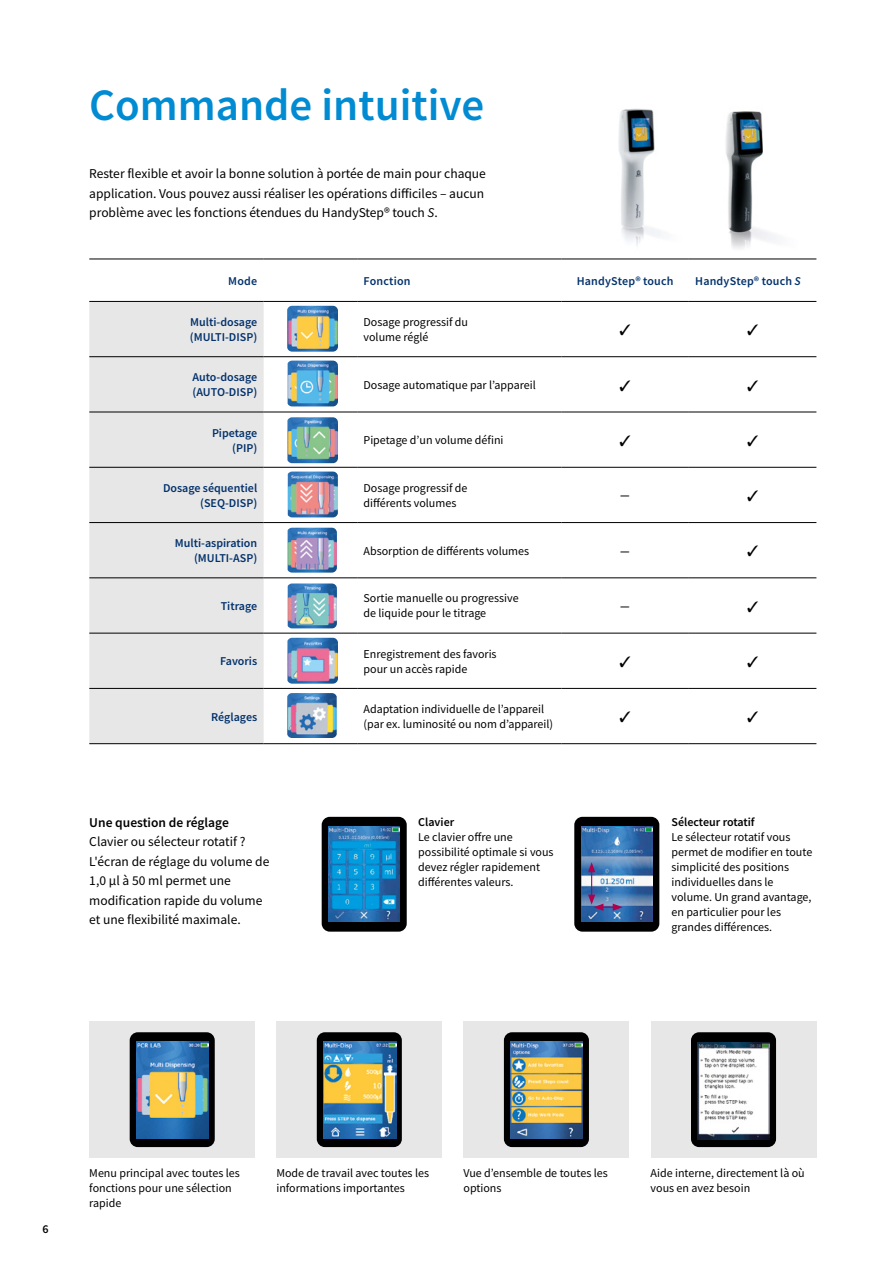
<style>
.page{position:relative;width:893px;height:1263px;background:#fff}
.page>*{position:absolute;margin:0;border:0;box-sizing:border-box;transform-origin:0 0}
.t1{font:600 45px "Source Sans Pro";color:#008bd2}
.t2{font:13.5px/19.5px "Source Sans Pro";color:#000}
.t3{font:600 13.5px "Source Sans Pro";color:#000}
.t4{font:12px/15px "Source Sans Pro";color:#000}
.t5{font:600 12px/15px "Source Sans Pro";color:#03326c;text-align:right}
.t6{font:600 12px "Source Sans Pro";color:#000}
.s1{font-style:italic}
</style>
<div class="page">
<img style="left:608px;top:108px;width:88px;height:151px">
<div style="left:463px;top:1021px;width:166px;height:137px;background:#e7e7e7"></div>
<div style="left:276px;top:1021px;width:166px;height:137px;background:#e7e7e7"></div>
<div style="left:89px;top:1021px;width:166px;height:137px;background:#e7e7e7"></div>
<div style="left:651px;top:1021px;width:165px;height:137px;background:#e7e7e7"></div>
<img style="left:719px;top:111px;width:79px;height:148px">
<div style="left:130px;top:1032px;width:85px;height:115px;background:#000;border-radius:8px"></div>
<img style="left:136px;top:1042px;width:73px;height:97px">
<div style="left:691px;top:1032px;width:85px;height:115px;background:#000;border-radius:8px"></div>
<img style="left:697px;top:1042px;width:73px;height:97px">
<div style="left:504px;top:1032px;width:85px;height:115px;background:#000;border-radius:8px"></div>
<img style="left:510px;top:1042px;width:73px;height:96px">
<div style="left:317px;top:1032px;width:85px;height:115px;background:#000;border-radius:8px"></div>
<img style="left:323px;top:1042px;width:73px;height:97px">
<div style="left:574px;top:817px;width:85px;height:115px;background:#000;border-radius:8px"></div>
<img style="left:581px;top:827px;width:71px;height:95px">
<div style="left:322px;top:817px;width:85px;height:115px;background:#000;border-radius:8px"></div>
<img style="left:329px;top:826px;width:71px;height:95px">
<svg style="left:588px;top:862px;width:35px;height:49px;background:#7388b9"></svg>
<img style="left:287px;top:693px;width:50px;height:45px">
<img style="left:287px;top:638px;width:51px;height:46px">
<img style="left:287px;top:417px;width:51px;height:46px">
<img style="left:288px;top:361px;width:50px;height:45px">
<img style="left:287px;top:306px;width:51px;height:46px">
<img style="left:288px;top:583px;width:49px;height:45px">
<img style="left:288px;top:528px;width:49px;height:45px">
<img style="left:288px;top:472px;width:50px;height:45px">
<div style="left:89px;top:302px;width:175px;height:441px;background:#e7e7e7"></div>
<hr style="left:89px;top:356px;width:175px;height:1px;background:#000">
<hr style="left:264px;top:356px;width:93px;height:1px;background:#000">
<hr style="left:357px;top:356px;width:204px;height:1px;background:#000">
<hr style="left:561px;top:356px;width:128px;height:1px;background:#000">
<hr style="left:689px;top:356px;width:127px;height:1px;background:#000">
<hr style="left:89px;top:412px;width:175px;height:1px;background:#000">
<hr style="left:264px;top:412px;width:93px;height:1px;background:#000">
<hr style="left:357px;top:412px;width:204px;height:1px;background:#000">
<hr style="left:561px;top:412px;width:128px;height:1px;background:#000">
<hr style="left:689px;top:412px;width:127px;height:1px;background:#000">
<hr style="left:89px;top:467px;width:175px;height:1px;background:#000">
<hr style="left:264px;top:467px;width:93px;height:1px;background:#000">
<hr style="left:357px;top:467px;width:204px;height:1px;background:#000">
<hr style="left:561px;top:467px;width:128px;height:1px;background:#000">
<hr style="left:689px;top:467px;width:127px;height:1px;background:#000">
<hr style="left:89px;top:522px;width:175px;height:1px;background:#000">
<hr style="left:264px;top:522px;width:93px;height:1px;background:#000">
<hr style="left:357px;top:522px;width:204px;height:1px;background:#000">
<hr style="left:561px;top:522px;width:128px;height:1px;background:#000">
<hr style="left:689px;top:522px;width:127px;height:1px;background:#000">
<hr style="left:89px;top:578px;width:175px;height:1px;background:#000">
<hr style="left:264px;top:578px;width:93px;height:1px;background:#000">
<hr style="left:357px;top:578px;width:204px;height:1px;background:#000">
<hr style="left:561px;top:578px;width:128px;height:1px;background:#000">
<hr style="left:689px;top:578px;width:127px;height:1px;background:#000">
<hr style="left:89px;top:633px;width:175px;height:1px;background:#000">
<hr style="left:264px;top:633px;width:93px;height:1px;background:#000">
<hr style="left:357px;top:633px;width:204px;height:1px;background:#000">
<hr style="left:561px;top:633px;width:128px;height:1px;background:#000">
<hr style="left:689px;top:633px;width:127px;height:1px;background:#000">
<hr style="left:89px;top:688px;width:175px;height:1px;background:#000">
<hr style="left:264px;top:688px;width:93px;height:1px;background:#000">
<hr style="left:357px;top:688px;width:204px;height:1px;background:#000">
<hr style="left:561px;top:688px;width:128px;height:1px;background:#000">
<hr style="left:689px;top:688px;width:127px;height:1px;background:#000">
<hr style="left:89px;top:743px;width:175px;height:1px;background:#000">
<hr style="left:264px;top:743px;width:93px;height:1px;background:#000">
<hr style="left:357px;top:743px;width:204px;height:1px;background:#000">
<hr style="left:561px;top:743px;width:128px;height:1px;background:#000">
<hr style="left:689px;top:743px;width:127px;height:1px;background:#000">
<hr style="left:89px;top:259px;width:175px;height:1px;background:#000">
<hr style="left:264px;top:259px;width:93px;height:1px;background:#000">
<hr style="left:357px;top:259px;width:204px;height:1px;background:#000">
<hr style="left:561px;top:259px;width:128px;height:1px;background:#000">
<hr style="left:689px;top:259px;width:127px;height:1px;background:#000">
<hr style="left:89px;top:301px;width:175px;height:1px;background:#000">
<hr style="left:264px;top:301px;width:93px;height:1px;background:#000">
<hr style="left:357px;top:301px;width:204px;height:1px;background:#000">
<hr style="left:561px;top:301px;width:128px;height:1px;background:#000">
<hr style="left:689px;top:301px;width:127px;height:1px;background:#000">
<h1 class="t1" style="left:89px;top:75px;width:397px">Commande intuitive</h1>
<p class="t2" style="left:89px;top:164px;width:398px">Rester flexible et avoir la bonne solution à portée de main pour chaque application. Vous pouvez aussi réaliser les opérations difficiles – aucun problème avec les fonctions étendues du HandyStep® touch <span class="s1">S</span>.</p>
<p class="t5" style="left:228px;top:273px;width:30px">Mode</p>
<p class="t5" style="left:364px;top:273px;width:48px">Fonction</p>
<p class="t5" style="left:577px;top:273px;width:98px">HandyStep® touch</p>
<p class="t5" style="left:695px;top:273px;width:107px">HandyStep® touch <span class="s1">S</span></p>
<p class="t5" style="left:190px;top:314px;width:69px;text-align:left">Multi-dosage (MULTI-DISP)</p>
<p class="t4" style="left:364px;top:314px;width:106px">Dosage progressif du volume réglé</p>
<p class="t5" style="left:192px;top:370px;width:66px;text-align:left">Auto-dosage (AUTO-DISP)</p>
<p class="t4" style="left:364px;top:377px;width:174px">Dosage automatique par l’appareil</p>
<p class="t5" style="left:212px;top:425px;width:47px">Pipetage (PIP)</p>
<p class="t4" style="left:364px;top:433px;width:141px">Pipetage d’un volume défini</p>
<p class="t5" style="left:163px;top:480px;width:96px">Dosage séquentiel (SEQ-DISP)</p>
<p class="t4" style="left:364px;top:480px;width:105px">Dosage progressif de différents volumes</p>
<p class="t6" style="left:620px;top:487px;width:11px">—</p>
<p class="t5" style="left:175px;top:536px;width:84px">Multi-aspiration (MULTI-ASP)</p>
<p class="t4" style="left:364px;top:543px;width:167px">Absorption de différents volumes</p>
<p class="t6" style="left:620px;top:543px;width:11px">—</p>
<p class="t5" style="left:221px;top:598px;width:38px">Titrage</p>
<p class="t4" style="left:364px;top:591px;width:157px">Sortie manuelle ou progressive de liquide pour le titrage</p>
<p class="t6" style="left:620px;top:598px;width:11px">—</p>
<p class="t5" style="left:220px;top:654px;width:39px">Favoris</p>
<p class="t4" style="left:364px;top:646px;width:135px">Enregistrement des favoris pour un accès rapide</p>
<p class="t5" style="left:211px;top:709px;width:47px">Réglages</p>
<p class="t4" style="left:364px;top:701px;width:191px">Adaptation individuelle de l’appareil (par ex. luminosité ou nom d’appareil)</p>
<p class="t3" style="left:89px;top:813px;width:141px">Une question de réglage</p>
<p class="t2" style="left:89px;top:832px;width:182px">Clavier ou sélecteur rotatif ?<br>L'écran de réglage du volume de<br>1,0 μl à 50 ml permet une modification rapide du volume et une flexibilité maximale.</p>
<p class="t6" style="left:418px;top:814px;width:37px">Clavier</p>
<p class="t4" style="left:418px;top:829px;width:137px">Le clavier offre une possibilité optimale si vous devez régler rapidement différentes valeurs.</p>
<p class="t6" style="left:672px;top:814px;width:85px">Sélecteur rotatif</p>
<p class="t4" style="left:672px;top:829px;width:142px">Le sélecteur rotatif vous permet de modifier en toute simplicité des positions individuelles dans le volume. Un grand avantage, en particulier pour les grandes différences.</p>
<p class="t6" style="left:43px;top:1221px;width:8px">6</p>
<p class="t4" style="left:89px;top:1166px;width:152px">Menu principal avec toutes les fonctions pour une sélection rapide</p>
<p class="t4" style="left:276px;top:1166px;width:154px">Mode de travail avec toutes les informations importantes</p>
<p class="t4" style="left:463px;top:1166px;width:146px">Vue d’ensemble de toutes les options</p>
<p class="t4" style="left:651px;top:1166px;width:156px">Aide interne, directement là où vous en avez besoin</p>
</div>
